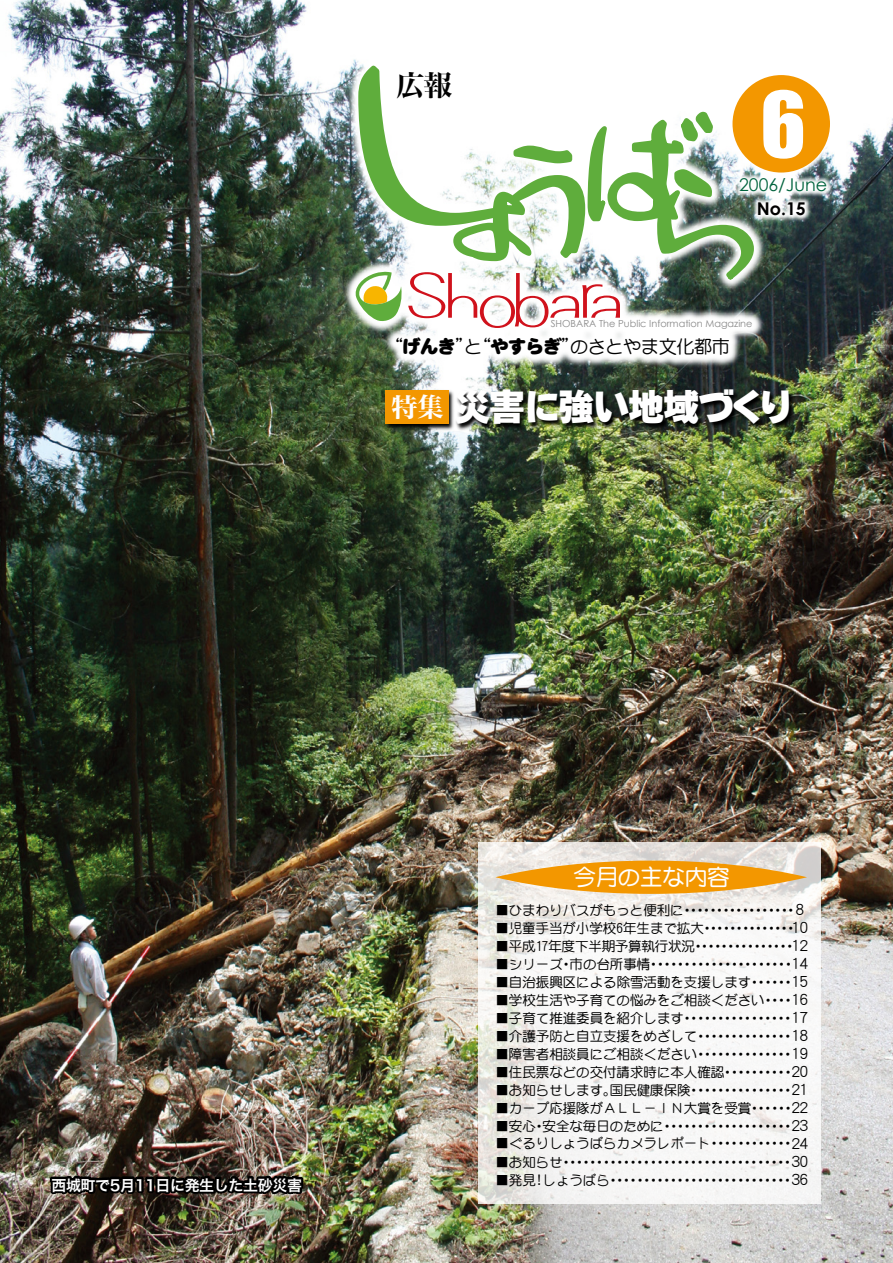
<style>
.page{position:relative;width:893px;height:1263px;background:#fff}
.page>*{position:absolute;margin:0;border:0;box-sizing:border-box;transform-origin:0 0}
.t1{font:84px "Impact";color:#fff}
.t2{font:34.95px "Motoya Cedar W8 90 msp RKSJ H";letter-spacing:-.005em;color:#fff}
.t3{font:28.5px "Hiragino Min W7 90 msp RKSJ H";color:#000}
.t4{font:700 22.5px "DF Maru Gothic";letter-spacing:-.01em;color:#fff}
.t5{font:500 18.15px "DF Maru Gothic";letter-spacing:-.025em;color:#000}
.t6{font:17.55px "Century Gothic";color:#00633d}
.t7{font:700 17.55px "Century Gothic";color:#000}
.t8{font:500 15px/18px "DFP Maru Gothic";letter-spacing:-.05em;color:#000}
.t9{font:15px "Hiragino Kaku W6 90 msp RKSJ H";letter-spacing:-.025em;color:#fff}
.t10{font:500 13.5px "DF Maru Gothic";letter-spacing:-.005em;color:#000}
.t11{font:9.75px "Century Gothic";color:#898989}
.s1{font-family:"DF Maru Gothic UB";font-weight:400}
.s2{font-family:"Hiragino Min W7 90 msp RKSJ H";font-size:26.1px}
</style>
<div class="page">
<img style="left:0;top:0;width:893px;height:1263px">
<div style="left:478px;top:842px;width:343px;height:362px;background:#fff;opacity:.8"></div>
<img style="left:329px;top:44px;width:447px;height:255px">
<img style="left:337px;top:252px;width:436px;height:120px">
<svg style="left:355px;top:62px;width:401px;height:266px"></svg>
<svg style="left:495px;top:860px;width:312px;height:34px;background:#f1a222"></svg>
<img style="left:722px;top:65px;width:115px;height:162px">
<div style="left:732px;top:75px;width:98px;height:98px;background:#f39700;border-radius:50%"></div>
<img style="left:48px;top:787px;width:258px;height:476px">
<img style="left:375px;top:381px;width:429px;height:51px">
<div style="left:386px;top:390px;width:63px;height:34px;background:#f39700"></div>
<h3 class="t3" style="left:396px;top:70px;width:58px">広報</h3>
<h1 class="t1" style="left:760px;top:59px;width:47px">6</h1>
<p class="t6" style="left:739px;top:172px;width:90px">2006/June</p>
<p class="t7" style="left:757px;top:195px;width:50px">No.15</p>
<p class="t11" style="left:551px;top:316px;width:203px">SHOBARA The Public Information Magazine</p>
<h3 class="t5" style="left:385px;top:338px;width:347px">“<span class="s1">げんき</span>”と“<span class="s1">やすらぎ</span>”のさとやま文化都市</h3>
<h2 class="t2" style="left:391px;top:389px;width:403px"><span class="s2">特集</span>災害に強い地域づくり</h2>
<p class="t9" style="left:51px;top:1177px;width:252px">西城町で5月11日に発生した土砂災害</p>
<h3 class="t4" style="left:573px;top:866px;width:158px">今月の主な内容</h3>
<p class="t10" style="left:495px;top:903px;width:304px">■ひまわりバスがもっと便利に・・・・・・・・・・・・・・・・・</p>
<p class="t10" style="left:495px;top:921px;width:303px">■児童手当が小学校6年生まで拡大・・・・・・・・・・・・・・</p>
<p class="t10" style="left:495px;top:939px;width:303px">■平成17年度下半期予算執行状況・・・・・・・・・・・・・・・</p>
<p class="t10" style="left:495px;top:957px;width:301px">■シリーズ・市の台所事情・・・・・・・・・・・・・・・・・・・・・</p>
<p class="t8" style="left:791px;top:901px;width:18px">8<br>10<br>12<br>14<br>15<br>16<br>17<br>18<br>19<br>20<br>21<br>22<br>23<br>24<br>30<br>36</p>
<p class="t10" style="left:495px;top:975px;width:301px">■自治振興区による除雪活動を支援します・・・・・・</p>
<p class="t10" style="left:495px;top:993px;width:301px">■学校生活や子育ての悩みをご相談ください・・・・</p>
<p class="t10" style="left:495px;top:1029px;width:301px">■介護予防と自立支援をめざして・・・・・・・・・・・・・・</p>
<p class="t10" style="left:495px;top:1011px;width:301px">■子育て推進委員を紹介します・・・・・・・・・・・・・・・・</p>
<p class="t10" style="left:495px;top:1047px;width:301px">■障害者相談員にご相談ください・・・・・・・・・・・・・・</p>
<p class="t10" style="left:495px;top:1065px;width:301px">■住民票などの交付請求時に本人確認・・・・・・・・・・</p>
<p class="t10" style="left:495px;top:1083px;width:301px">■お知らせします。国民健康保険・・・・・・・・・・・・・・・</p>
<p class="t10" style="left:495px;top:1101px;width:301px">■カープ応援隊がＡＬＬ－ＩＮ大賞を受賞・・・・・・</p>
<p class="t10" style="left:495px;top:1119px;width:301px">■安心・安全な毎日のために・・・・・・・・・・・・・・・・・・・</p>
<p class="t10" style="left:495px;top:1137px;width:301px">■ぐるりしょうばらカメラレポート・・・・・・・・・・・・</p>
<p class="t10" style="left:495px;top:1155px;width:300px">■お知らせ・・・・・・・・・・・・・・・・・・・・・・・・・・・・・・・・・・</p>
<p class="t10" style="left:495px;top:1173px;width:300px">■発見! しょうばら・・・・・・・・・・・・・・・・・・・・・・・・・・・</p>
</div>
